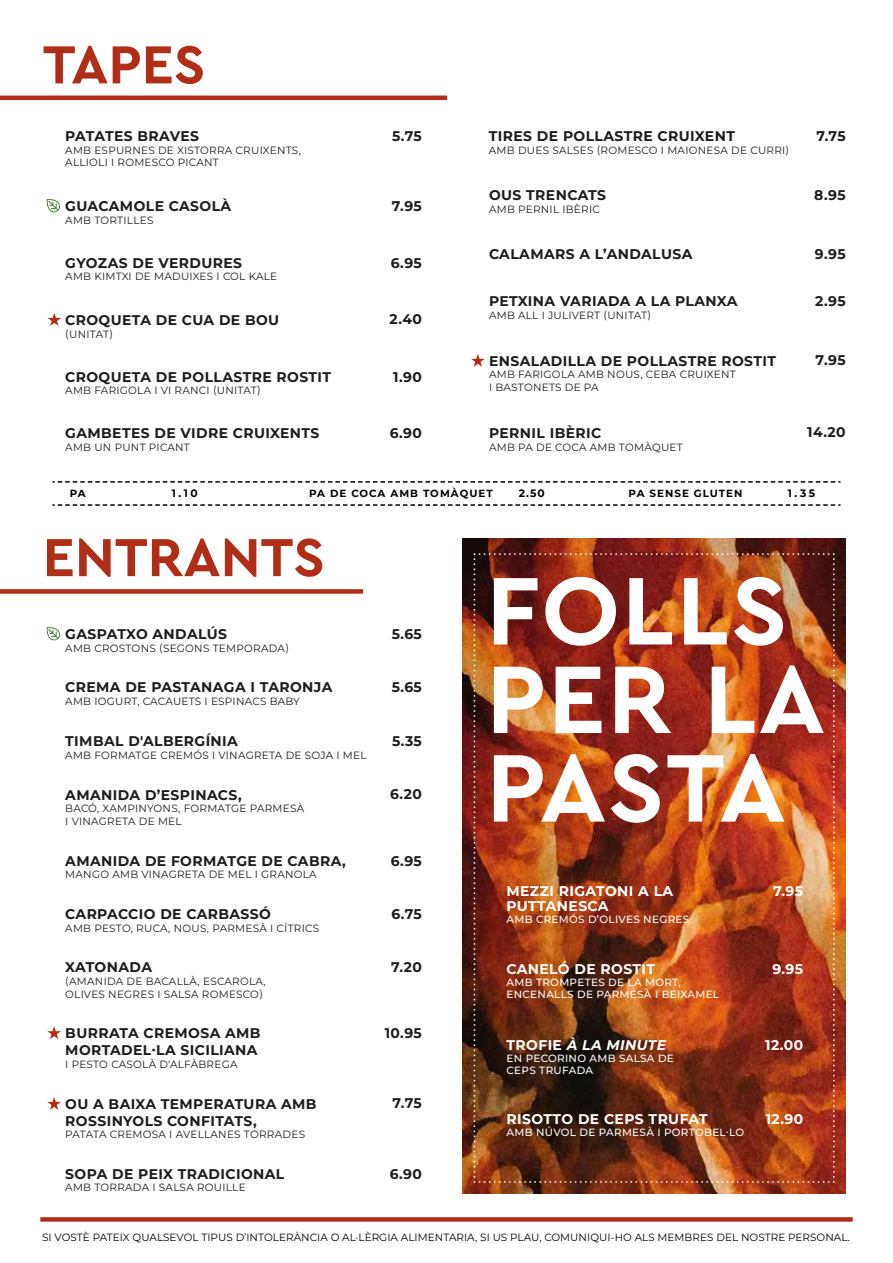
<style>
.page{position:relative;width:893px;height:1263px;background:#fff}
.page>*{position:absolute;margin:0;border:0;box-sizing:border-box;transform-origin:0 0}
.t1{font:700 100.5px/88.5px "Cera Pro";letter-spacing:.02em;color:#fff}
.t2{font:700 56.1px "Cera Pro";color:#b02e17}
.t3{font:700 14.1px/16.8px "Montserrat";letter-spacing:.03em;color:#1d1d1b}
.t4{font:700 14.1px/15px "Montserrat";letter-spacing:.03em;color:#fff}
.t5{font:italic 700 14.1px "Montserrat";letter-spacing:.03em;color:#fff}
.t6{font:700 10.8px "Montserrat";color:#000}
.t7{font:10.5px/12.6px "Montserrat";letter-spacing:.025em;color:#1d1d1b}
.t8{font:500 10.5px/12px "Montserrat";letter-spacing:.03em;color:#fff}
.t9{font:10.5px "Montserrat";letter-spacing:.005em;color:#000}
.t10{font:700 10.35px "Montserrat";letter-spacing:.1em;color:#000}
.s1{font-style:normal}
</style>
<div class="page">
<img style="left:462px;top:538px;width:384px;height:655px">
<hr style="left:0;top:96px;width:447px;height:4px;background:#b02f18">
<svg style="left:52px;top:481px;width:788px;height:2px"></svg>
<svg style="left:52px;top:504px;width:788px;height:2px"></svg>
<div style="left:40px;top:1217px;width:813px;height:5px;background:#b02f18"></div>
<svg style="left:48px;top:313px;width:13px;height:13px"></svg>
<svg style="left:46px;top:199px;width:14px;height:14px"></svg>
<svg style="left:471px;top:354px;width:14px;height:13px"></svg>
<div style="left:0;top:589px;width:363px;height:5px;background:#b02f18"></div>
<img style="left:473px;top:553px;width:362px;height:630px">
<svg style="left:46px;top:627px;width:14px;height:14px"></svg>
<svg style="left:47px;top:1026px;width:14px;height:13px"></svg>
<svg style="left:47px;top:1097px;width:14px;height:13px"></svg>
<h2 class="t2" style="left:43px;top:27px;width:164px">TAPES</h2>
<h3 class="t3" style="left:65px;top:128px;width:135px">PATATES BRAVES</h3>
<h3 class="t3" style="left:392px;top:128px;width:31px">5.75</h3>
<p class="t7" style="left:65px;top:144px;width:237px">AMB ESPURNES DE XISTORRA CRUIXENTS,<br>ALLIOLI I ROMESCO PICANT</p>
<h3 class="t3" style="left:65px;top:198px;width:167px">GUACAMOLE CASOLÀ</h3>
<p class="t7" style="left:65px;top:214px;width:90px">AMB TORTILLES</p>
<h3 class="t3" style="left:392px;top:198px;width:32px">7.95</h3>
<h3 class="t3" style="left:65px;top:255px;width:178px">GYOZAS DE VERDURES</h3>
<p class="t7" style="left:65px;top:271px;width:213px">AMB KIMTXI DE MADUIXES I COL KALE</p>
<h3 class="t3" style="left:391px;top:255px;width:33px">6.95</h3>
<h3 class="t3" style="left:65px;top:312px;width:215px">CROQUETA DE CUA DE BOU</h3>
<p class="t7" style="left:65px;top:328px;width:49px">(UNITAT)</p>
<h3 class="t3" style="left:390px;top:312px;width:34px">2.40</h3>
<h3 class="t3" style="left:65px;top:369px;width:267px">CROQUETA DE POLLASTRE ROSTIT</h3>
<p class="t7" style="left:65px;top:385px;width:197px">AMB FARIGOLA I VI RANCI (UNITAT)</p>
<h3 class="t3" style="left:393px;top:369px;width:30px">1.90</h3>
<h3 class="t3" style="left:65px;top:426px;width:256px">GAMBETES DE VIDRE CRUIXENTS</h3>
<p class="t7" style="left:65px;top:441px;width:126px">AMB UN PUNT PICANT</p>
<h3 class="t3" style="left:390px;top:426px;width:34px">6.90</h3>
<h3 class="t3" style="left:489px;top:128px;width:248px">TIRES DE POLLASTRE CRUIXENT</h3>
<p class="t7" style="left:489px;top:144px;width:302px">AMB DUES SALSES (ROMESCO I MAIONESA DE CURRI)</p>
<h3 class="t3" style="left:489px;top:187px;width:119px">OUS TRENCATS</h3>
<p class="t7" style="left:489px;top:203px;width:112px">AMB PERNIL IBÈRIC</p>
<h3 class="t3" style="left:816px;top:128px;width:31px">7.75</h3>
<h3 class="t3" style="left:814px;top:187px;width:33px">8.95</h3>
<h3 class="t3" style="left:489px;top:246px;width:205px">CALAMARS A L’ANDALUSA</h3>
<h3 class="t3" style="left:815px;top:246px;width:32px">9.95</h3>
<h3 class="t3" style="left:489px;top:294px;width:250px">PETXINA VARIADA A LA PLANXA</h3>
<p class="t7" style="left:489px;top:310px;width:164px">AMB ALL I JULIVERT (UNITAT)</p>
<h3 class="t3" style="left:815px;top:294px;width:32px">2.95</h3>
<h3 class="t3" style="left:489px;top:353px;width:289px">ENSALADILLA DE POLLASTRE ROSTIT</h3>
<p class="t7" style="left:489px;top:369px;width:248px">AMB FARIGOLA AMB NOUS, CEBA CRUIXENT<br>I BASTONETS DE PA</p>
<h3 class="t3" style="left:816px;top:353px;width:32px">7.95</h3>
<h3 class="t3" style="left:489px;top:426px;width:114px">PERNIL IBÈRIC</h3>
<p class="t7" style="left:489px;top:441px;width:195px">AMB PA DE COCA AMB TOMÀQUET</p>
<h3 class="t3" style="left:807px;top:425px;width:40px">14.20</h3>
<p class="t10" style="left:70px;top:486px;width:17px">PA</p>
<p class="t6" style="left:172px;top:486px;width:27px">1.10</p>
<p class="t10" style="left:309px;top:486px;width:185px">PA DE COCA AMB TOMÀQUET</p>
<p class="t6" style="left:519px;top:486px;width:28px">2.50</p>
<p class="t10" style="left:629px;top:486px;width:115px">PA SENSE GLUTEN</p>
<p class="t6" style="left:788px;top:486px;width:29px">1.35</p>
<h2 class="t2" style="left:43px;top:520px;width:283px">ENTRANTS</h2>
<h3 class="t3" style="left:65px;top:626px;width:163px">GASPATXO ANDALÚS</h3>
<p class="t7" style="left:65px;top:642px;width:225px">AMB CROSTONS (SEGONS TEMPORADA)</p>
<h3 class="t3" style="left:392px;top:626px;width:32px">5.65</h3>
<h3 class="t3" style="left:65px;top:680px;width:269px">CREMA DE PASTANAGA I TARONJA</h3>
<p class="t7" style="left:65px;top:695px;width:236px">AMB IOGURT, CACAUETS I ESPINACS BABY</p>
<h3 class="t3" style="left:392px;top:680px;width:32px">5.65</h3>
<h3 class="t3" style="left:65px;top:733px;width:174px">TIMBAL D'ALBERGÍNIA</h3>
<p class="t7" style="left:65px;top:749px;width:303px">AMB FORMATGE CREMÓS I VINAGRETA DE SOJA I MEL</p>
<h3 class="t3" style="left:392px;top:733px;width:31px">5.35</h3>
<h3 class="t3" style="left:65px;top:787px;width:178px">AMANIDA D’ESPINACS,</h3>
<p class="t7" style="left:65px;top:803px;width:240px">BACÓ, XAMPINYONS, FORMATGE PARMESÀ<br>I VINAGRETA DE MEL</p>
<h3 class="t3" style="left:390px;top:786px;width:33px">6.20</h3>
<h1 class="t1" style="left:486px;top:562px;width:340px">FOLLS<br>PER LA<br>PASTA</h1>
<h3 class="t3" style="left:65px;top:853px;width:282px">AMANIDA DE FORMATGE DE CABRA,</h3>
<p class="t7" style="left:65px;top:869px;width:253px">MANGO AMB VINAGRETA DE MEL I GRANOLA</p>
<h3 class="t3" style="left:391px;top:853px;width:33px">6.95</h3>
<h3 class="t3" style="left:65px;top:907px;width:207px">CARPACCIO DE CARBASSÓ</h3>
<p class="t7" style="left:65px;top:923px;width:255px">AMB PESTO, RUCA, NOUS, PARMESÀ I CÍTRICS</p>
<h3 class="t3" style="left:392px;top:906px;width:32px">6.75</h3>
<h3 class="t4" style="left:506px;top:884px;width:168px">MEZZI RIGATONI A LA<br>PUTTANESCA</h3>
<p class="t8" style="left:506px;top:914px;width:184px">AMB CREMÓS D’OLIVES NEGRES</p>
<h3 class="t4" style="left:773px;top:884px;width:32px">7.95</h3>
<h3 class="t3" style="left:65px;top:960px;width:88px">XATONADA</h3>
<p class="t7" style="left:65px;top:976px;width:202px">(AMANIDA DE BACALLÀ, ESCAROLA,<br>OLIVES NEGRES I SALSA ROMESCO)</p>
<h3 class="t3" style="left:391px;top:960px;width:32px">7.20</h3>
<h3 class="t4" style="left:506px;top:962px;width:150px">CANELÓ DE ROSTIT</h3>
<p class="t8" style="left:506px;top:977px;width:214px">AMB TROMPETES DE LA MORT,<br>ENCENALLS DE PARMESÀ I BEIXAMEL</p>
<h3 class="t4" style="left:772px;top:962px;width:32px">9.95</h3>
<h3 class="t3" style="left:65px;top:1026px;width:197px">BURRATA CREMOSA AMB<br>MORTADEL·LA SICILIANA</h3>
<p class="t7" style="left:65px;top:1058px;width:174px">I PESTO CASOLÀ D'ALFÀBREGA</p>
<h3 class="t3" style="left:385px;top:1026px;width:39px">10.95</h3>
<h3 class="t5" style="left:506px;top:1034px;width:161px"><span class="s1">TROFIE</span> À LA MINUTE</h3>
<p class="t8" style="left:506px;top:1052px;width:169px">EN PECORINO AMB SALSA DE<br>CEPS TRUFADA</p>
<h3 class="t4" style="left:765px;top:1038px;width:39px">12.00</h3>
<h3 class="t3" style="left:65px;top:1096px;width:253px">OU A BAIXA TEMPERATURA AMB<br>ROSSINYOLS CONFITATS,</h3>
<p class="t7" style="left:65px;top:1129px;width:241px">PATATA CREMOSA I AVELLANES TORRADES</p>
<h3 class="t3" style="left:393px;top:1096px;width:31px">7.75</h3>
<h3 class="t4" style="left:506px;top:1113px;width:203px">RISOTTO DE CEPS TRUFAT</h3>
<p class="t8" style="left:506px;top:1127px;width:239px">AMB NÚVOL DE PARMESÀ I PORTOBEL·LO</p>
<h3 class="t4" style="left:766px;top:1113px;width:39px">12.90</h3>
<h3 class="t3" style="left:65px;top:1166px;width:221px">SOPA DE PEIX TRADICIONAL</h3>
<p class="t7" style="left:65px;top:1182px;width:182px">AMB TORRADA I SALSA ROUILLE</p>
<h3 class="t3" style="left:390px;top:1166px;width:34px">6.90</h3>
<p class="t9" style="left:42px;top:1230px;width:809px">SI VOSTÈ PATEIX QUALSEVOL TIPUS D’INTOLERÀNCIA O AL·LÈRGIA ALIMENTARIA, SI US PLAU, COMUNIQUI-HO ALS MEMBRES DEL NOSTRE PERSONAL.</p>
</div>
